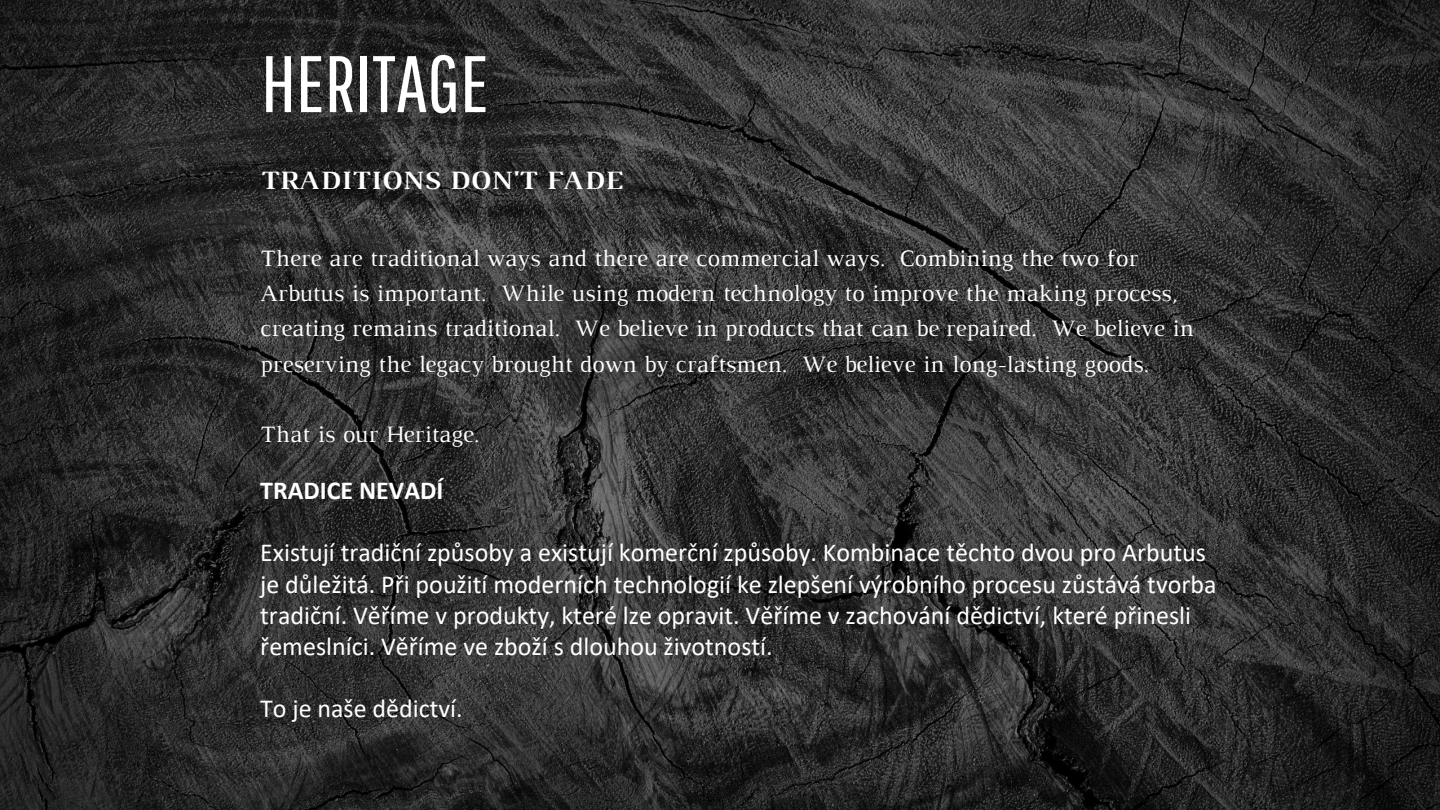
<style>
.page{position:relative;width:1440px;height:810px;background:#fff}
.page>*{position:absolute;margin:0;border:0;box-sizing:border-box;transform-origin:0 0}
.t1{font:80px "Pathway Gothic One";color:#fff}
.t2{font:700 27px "Luthier";letter-spacing:.03em;color:#fff}
.t3{font:26px/31.2px "Calibri";color:#fff}
.t4{font:700 26px "Calibri";color:#fff}
.t5{font:24px/35.2px "Luthier";color:#fff}
</style>
<div class="page">
<img style="left:0;top:0;width:1440px;height:810px">
<h1 class="t1" style="left:261px;top:36px;width:229px">HERITAGE</h1>
<p class="t2" style="left:260px;top:171px;width:363px">TRADITIONS DON'T FADE</p>
<p class="t5" style="left:260px;top:242px;width:935px">There are traditional ways and there are commercial ways. Combining the two for Arbutus is important. While using modern technology to improve the making process, creating remains traditional. We believe in products that can be repaired. We believe in preserving the legacy brought down by craftsmen. We believe in long-lasting goods.</p>
<p class="t5" style="left:260px;top:419px;width:221px">That is our Heritage.</p>
<p class="t4" style="left:260px;top:472px;width:185px">TRADICE NEVADÍ</p>
<p class="t3" style="left:260px;top:537px;width:958px">Existují tradiční způsoby a existují komerční způsoby. Kombinace těchto dvou pro Arbutus je důležitá. Při použití moderních technologií ke zlepšení výrobního procesu zůstává tvorba tradiční. Věříme v produkty, které lze opravit. Věříme v zachování dědictví, které přinesli řemeslníci. Věříme ve zboží s dlouhou životností.</p>
<p class="t3" style="left:260px;top:693px;width:204px">To je naše dědictví.</p>
</div>
